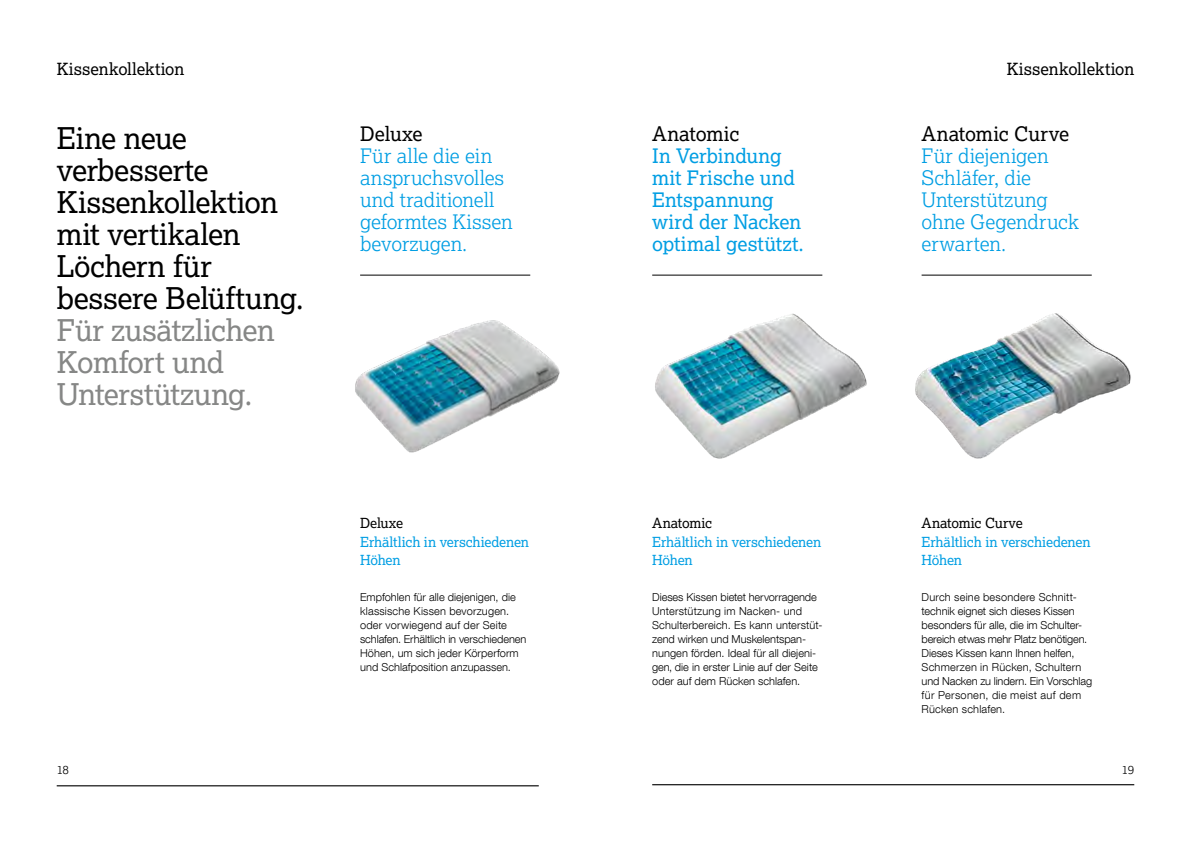
<style>
.page{position:relative;width:1191px;height:842px;background:#fff}
.page>*{position:absolute;margin:0;border:0;box-sizing:border-box;transform-origin:0 0}
.t1{font:30px/32px "Lexia";letter-spacing:-.015em;color:#000}
.t2{font:30px/32px "Lexia";letter-spacing:-.015em;color:#868786}
.t3{font:300 20px/22px "Lexia";letter-spacing:-.005em;color:#009ee3}
.t4{font:20px "Lexia";letter-spacing:-.005em;color:#009ee3}
.t5{font:20px "Lexia";letter-spacing:-.005em;color:#000}
.t6{font:16.8px "Lexia";color:#000}
.t7{font:13.9px/18.6px "Lexia";letter-spacing:-.015em;color:#009ee3}
.t8{font:13.9px "Lexia";letter-spacing:-.015em;color:#000}
.t9{font:300 12px "Lexia";color:#000}
.t10{font:300 11px/14px "Helvetica Neue LT Com";letter-spacing:.005em;color:#000}
</style>
<div class="page">
<img style="left:355px;top:320px;width:205px;height:133px">
<img style="left:655px;top:313px;width:212px;height:146px">
<img style="left:915px;top:313px;width:216px;height:146px">
<hr style="left:57px;top:785px;width:482px;height:1px;background:#000">
<hr style="left:652px;top:784px;width:482px;height:1px;background:#000">
<hr style="left:360px;top:275px;width:170px;height:1px;background:#000">
<hr style="left:921px;top:275px;width:170px;height:1px;background:#000">
<hr style="left:652px;top:275px;width:170px;height:1px;background:#000">
<p class="t6" style="left:57px;top:58px;width:129px">Kissenkollektion</p>
<p class="t6" style="left:1006px;top:58px;width:129px">Kissenkollektion</p>
<p class="t1" style="left:57px;top:121px;width:249px">Eine neue verbesserte<br>Kissenkollektion mit vertikalen<br>Löchern für bessere Belüftung.</p>
<p class="t2" style="left:57px;top:313px;width:220px">Für zusätzlichen<br>Komfort und</p>
<p class="t2" style="left:57px;top:377px;width:197px">Unterstützung.</p>
<p class="t9" style="left:57px;top:762px;width:14px">18</p>
<p class="t5" style="left:360px;top:121px;width:64px">Deluxe</p>
<p class="t3" style="left:360px;top:144px;width:154px">Für alle die ein anspruchsvolles und traditionell geformtes Kissen bevorzugen.</p>
<p class="t8" style="left:360px;top:514px;width:44px">Deluxe</p>
<p class="t7" style="left:360px;top:532px;width:170px">Erhältlich in verschiedenen<br>Höhen</p>
<p class="t10" style="left:360px;top:590px;width:157px">Empfohlen für alle diejenigen, die klassische Kissen bevorzugen.</p>
<p class="t10" style="left:360px;top:618px;width:168px">oder vorwiegend auf der Seite schlafen. Erhältlich in verschiedenen Höhen, um sich jeder Körperform und Schlafposition anzupassen.</p>
<p class="t5" style="left:652px;top:121px;width:89px">Anatomic</p>
<p class="t4" style="left:652px;top:143px;width:131px">In Verbindung</p>
<p class="t4" style="left:652px;top:165px;width:144px">mit Frische und</p>
<p class="t4" style="left:652px;top:187px;width:123px">Entspannung</p>
<p class="t4" style="left:652px;top:209px;width:150px">wird der Nacken</p>
<p class="t4" style="left:652px;top:231px;width:153px">optimal gestützt.</p>
<p class="t5" style="left:921px;top:121px;width:149px">Anatomic Curve</p>
<p class="t3" style="left:921px;top:144px;width:129px">Für diejenigen</p>
<p class="t3" style="left:921px;top:166px;width:159px">Schläfer, die<br>Unterstützung ohne Gegendruck</p>
<p class="t3" style="left:921px;top:232px;width:86px">erwarten.</p>
<p class="t8" style="left:652px;top:514px;width:61px">Anatomic</p>
<p class="t7" style="left:652px;top:532px;width:170px">Erhältlich in verschiedenen<br>Höhen</p>
<p class="t10" style="left:652px;top:590px;width:166px">Dieses Kissen bietet hervorragende</p>
<p class="t10" style="left:652px;top:604px;width:151px">Unterstützung im Nacken- und</p>
<p class="t10" style="left:652px;top:618px;width:172px">Schulterbereich. Es kann unterstüt&shy;zend wirken und Muskelentspan&shy;nungen förden. Ideal für all diejeni&shy;gen, die in erster Linie auf der Seite oder auf dem Rücken schlafen.</p>
<p class="t8" style="left:921px;top:514px;width:103px">Anatomic Curve</p>
<p class="t7" style="left:921px;top:532px;width:170px">Erhältlich in verschiedenen<br>Höhen</p>
<p class="t10" style="left:921px;top:590px;width:167px">Durch seine besondere Schnitt&shy;technik eignet sich dieses Kissen besonders für alle, die im Schulter&shy;bereich etwas mehr Platz benötigen.</p>
<p class="t10" style="left:921px;top:646px;width:154px">Dieses Kissen kann Ihnen helfen,</p>
<p class="t10" style="left:921px;top:660px;width:172px">Schmerzen in Rücken, Schultern und Nacken zu lindern. Ein Vorschlag für Personen, die meist auf dem<br>Rücken schlafen.</p>
<p class="t9" style="left:1121px;top:762px;width:14px">19</p>
</div>
